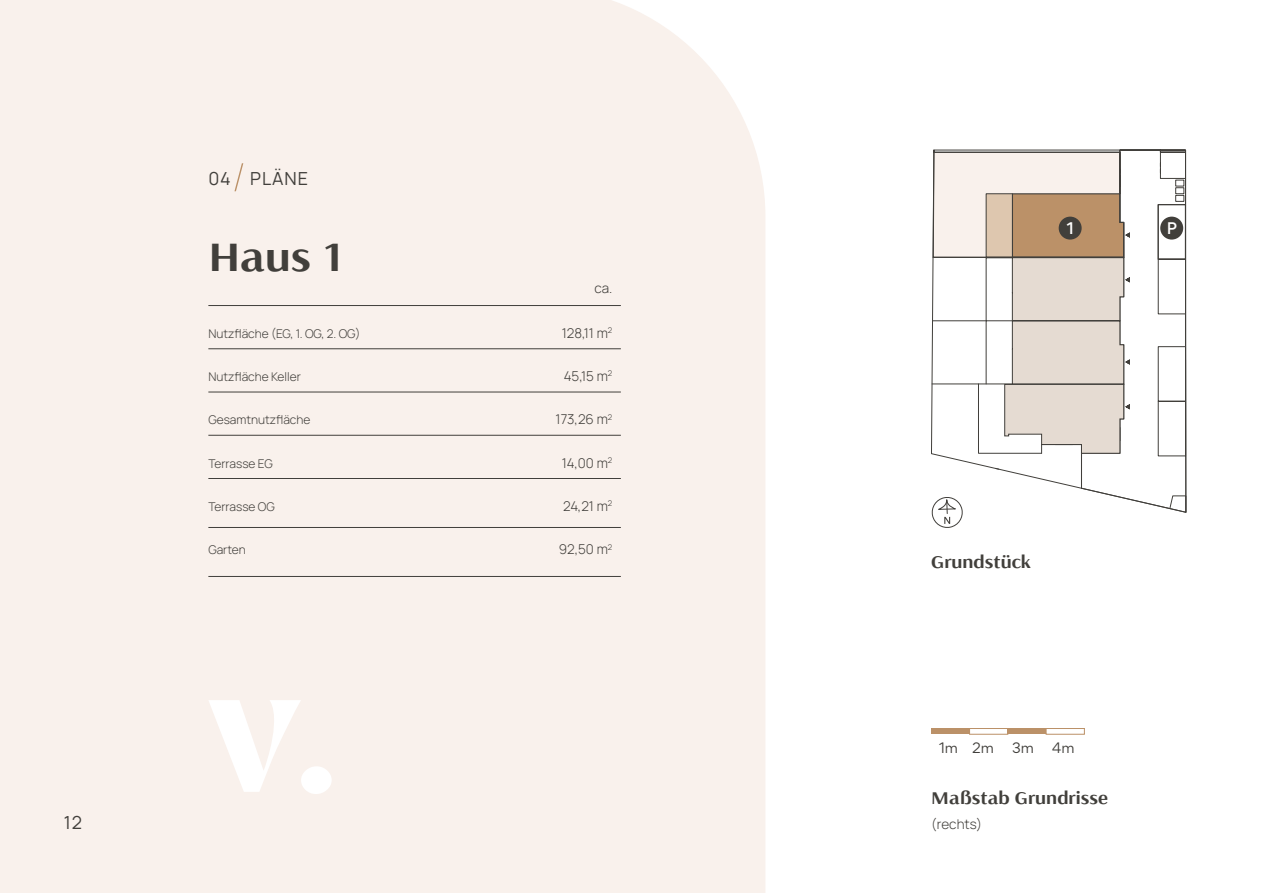
<style>
.page{position:relative;width:1263px;height:893px;background:#fff}
.page>*{position:absolute;margin:0;border:0;box-sizing:border-box;transform-origin:0 0}
.t1{font:700 42px "Seaside";color:#413f3b}
.t2{font:700 18px "Seaside";color:#413f3b}
.t3{font:200 18px "Manrope";letter-spacing:.05em;color:#413f3b}
.t4{font:500 15px "Gordita";color:#fff}
.t5{font:200 13.5px "Manrope";color:#413f3b}
.t6{font:13.5px "Gordita";color:#413f3b}
.t7{font:200 12px "Manrope";color:#413f3b}
</style>
<div class="page">
<div style="left:0;top:0;width:765px;height:893px;background:#f9f1ec"></div>
<div style="left:195px;top:0;width:570px;height:510px;background:#f9f1ec"></div>
<svg style="left:931px;top:150px;width:255px;height:378px"></svg>
<div style="left:1160px;top:217px;width:23px;height:23px;background:#413f3b;border-radius:50%"></div>
<div style="left:1059px;top:217px;width:23px;height:23px;background:#413f3b;border-radius:50%"></div>
<hr style="left:1185px;top:313px;width:1px;height:33px;background:#413f3b">
<svg style="left:208px;top:700px;width:124px;height:94px"></svg>
<div style="left:931px;top:728px;width:38px;height:6px;background:#bb9168"></div>
<div style="left:1008px;top:728px;width:38px;height:6px;background:#bb9168"></div>
<div style="left:969px;top:728px;width:39px;height:6px;border:1px solid #bb9168"></div>
<div style="left:1046px;top:728px;width:38px;height:6px;border:1px solid #bb9168"></div>
<hr style="left:208px;top:527px;width:413px;height:1px;background:#413f3b">
<hr style="left:208px;top:576px;width:413px;height:1px;background:#413f3b">
<h2 class="t3" style="left:64px;top:810px;width:20px">12</h2>
<h2 class="t3" style="left:208px;top:166px;width:101px">04 PLÄNE</h2>
<h1 class="t1" style="left:208px;top:231px;width:136px">Haus 1</h1>
<p class="t7" style="left:208px;top:325px;width:154px">Nutzfläche (EG, 1. OG, 2. OG)</p>
<p class="t7" style="left:208px;top:368px;width:94px">Nutzfläche Keller</p>
<p class="t7" style="left:208px;top:411px;width:104px">Gesamtnutzfläche</p>
<p class="t7" style="left:208px;top:455px;width:66px">Terrasse EG</p>
<p class="t7" style="left:208px;top:498px;width:68px">Terrasse OG</p>
<p class="t7" style="left:208px;top:541px;width:39px">Garten</p>
<p class="t5" style="left:594px;top:278px;width:19px">ca.</p>
<p class="t5" style="left:562px;top:323px;width:52px">128,11 m<sup>2</sup></p>
<p class="t5" style="left:564px;top:366px;width:50px">45,15 m<sup>2</sup></p>
<p class="t5" style="left:556px;top:410px;width:58px">173,26 m<sup>2</sup></p>
<p class="t5" style="left:562px;top:453px;width:52px">14,00 m<sup>2</sup></p>
<p class="t5" style="left:563px;top:497px;width:51px">24,21 m<sup>2</sup></p>
<p class="t5" style="left:559px;top:540px;width:55px">92,50 m<sup>2</sup></p>
<p class="t4" style="left:1067px;top:217px;width:8px">1</p>
<p class="t4" style="left:1167px;top:217px;width:12px">P</p>
<h2 class="t2" style="left:931px;top:551px;width:101px">Grundstück</h2>
<p class="t6" style="left:939px;top:737px;width:56px">1m 2m</p>
<p class="t6" style="left:1012px;top:737px;width:23px">3m</p>
<p class="t6" style="left:1052px;top:737px;width:24px">4m</p>
<h2 class="t2" style="left:931px;top:787px;width:178px">Maßstab Grundrisse</h2>
<p class="t5" style="left:931px;top:815px;width:52px">(rechts)</p>
</div>
